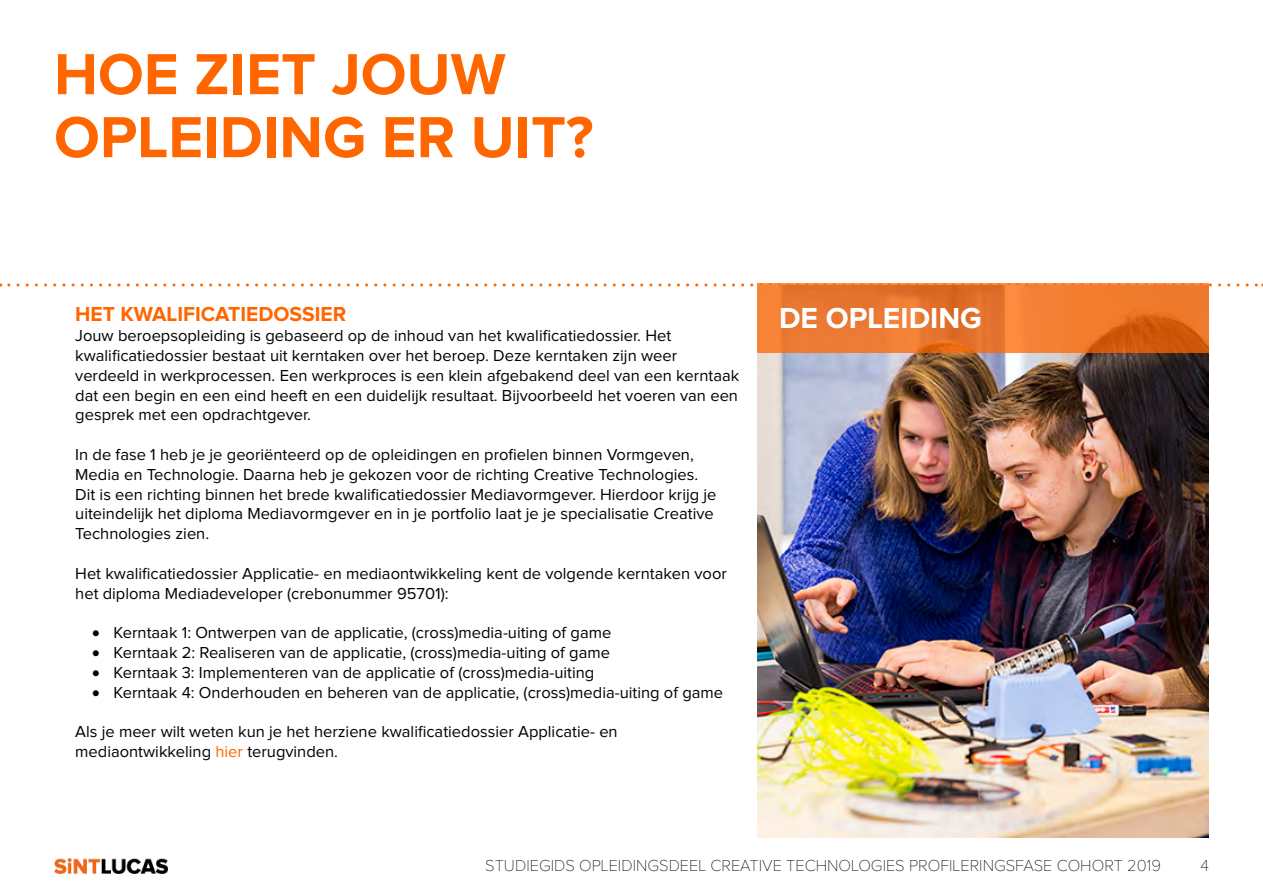
<style>
.page{position:relative;width:1263px;height:893px;background:#fff}
.page>*{position:absolute;margin:0;border:0;box-sizing:border-box;transform-origin:0 0}
.t1{font:700 60px/63px "Proxima Nova";color:#f60}
.t2{font:700 30px "Proxima Nova";color:#fff}
.t3{font:700 21px "Proxima Nova";color:#f60}
.t4{font:16.5px/19.8px "Proxima Nova";color:#000}
.t5{font:100 16.5px "Proxima Nova";color:#000}
.s1{color:#f60}
</style>
<div class="page">
<svg style="left:9px;top:283px;width:1254px;height:3px"></svg>
<img style="left:54px;top:858px;width:114px;height:15px">
<img style="left:758px;top:352px;width:451px;height:485px">
<svg style="left:758px;top:283px;width:451px;height:69px;fill:#eb792e"></svg>
<h1 class="t1" style="left:54px;top:45px;width:541px">HOE ZIET JOUW<br>OPLEIDING ER UIT?</h1>
<p class="t3" style="left:75px;top:305px;width:272px">HET KWALIFICATIEDOSSIER</p>
<h2 class="t2" style="left:779px;top:305px;width:204px">DE OPLEIDING</h2>
<p class="t4" style="left:75px;top:326px;width:665px">Jouw beroepsopleiding is gebaseerd op de inhoud van het kwalificatiedossier. Het kwalificatiedossier bestaat uit kerntaken over het beroep. Deze kerntaken zijn weer verdeeld in werkprocessen. Een werkproces is een klein afgebakend deel van een kerntaak dat een begin en een eind heeft en een duidelijk resultaat. Bijvoorbeeld het voeren van een gesprek met een opdrachtgever.</p>
<p class="t4" style="left:75px;top:445px;width:643px">In de fase 1 heb je je georiënteerd op de opleidingen en profielen binnen Vormgeven, Media en Technologie. Daarna heb je gekozen voor de richting Creative Technologies.<br>Dit is een richting binnen het brede kwalificatiedossier Mediavormgever. Hierdoor krijg je uiteindelijk het diploma Mediavormgever en in je portfolio laat je je specialisatie Creative Technologies zien.</p>
<p class="t4" style="left:75px;top:564px;width:653px">Het kwalificatiedossier Applicatie- en mediaontwikkeling kent de volgende kerntaken voor het diploma Mediadeveloper (crebonummer 95701):</p>
<p class="t4" style="left:92px;top:623px;width:521px">• Kerntaak 1: Ontwerpen van de applicatie, (cross)media-uiting of game</p>
<p class="t4" style="left:92px;top:643px;width:519px">• Kerntaak 2: Realiseren van de applicatie, (cross)media-uiting of game</p>
<p class="t4" style="left:92px;top:663px;width:504px">• Kerntaak 3: Implementeren van de applicatie of (cross)media-uiting</p>
<p class="t4" style="left:92px;top:683px;width:632px">• Kerntaak 4: Onderhouden en beheren van de applicatie, (cross)media-uiting of game</p>
<p class="t4" style="left:75px;top:722px;width:544px">Als je meer wilt weten kun je het herziene kwalificatiedossier Applicatie- en mediaontwikkeling <span class="s1">hier</span> terugvinden.</p>
<p class="t5" style="left:485px;top:858px;width:677px">STUDIEGIDS OPLEIDINGSDEEL CREATIVE TECHNOLOGIES PROFILERINGSFASE COHORT 2019</p>
<p class="t5" style="left:1200px;top:858px;width:10px">4</p>
</div>
